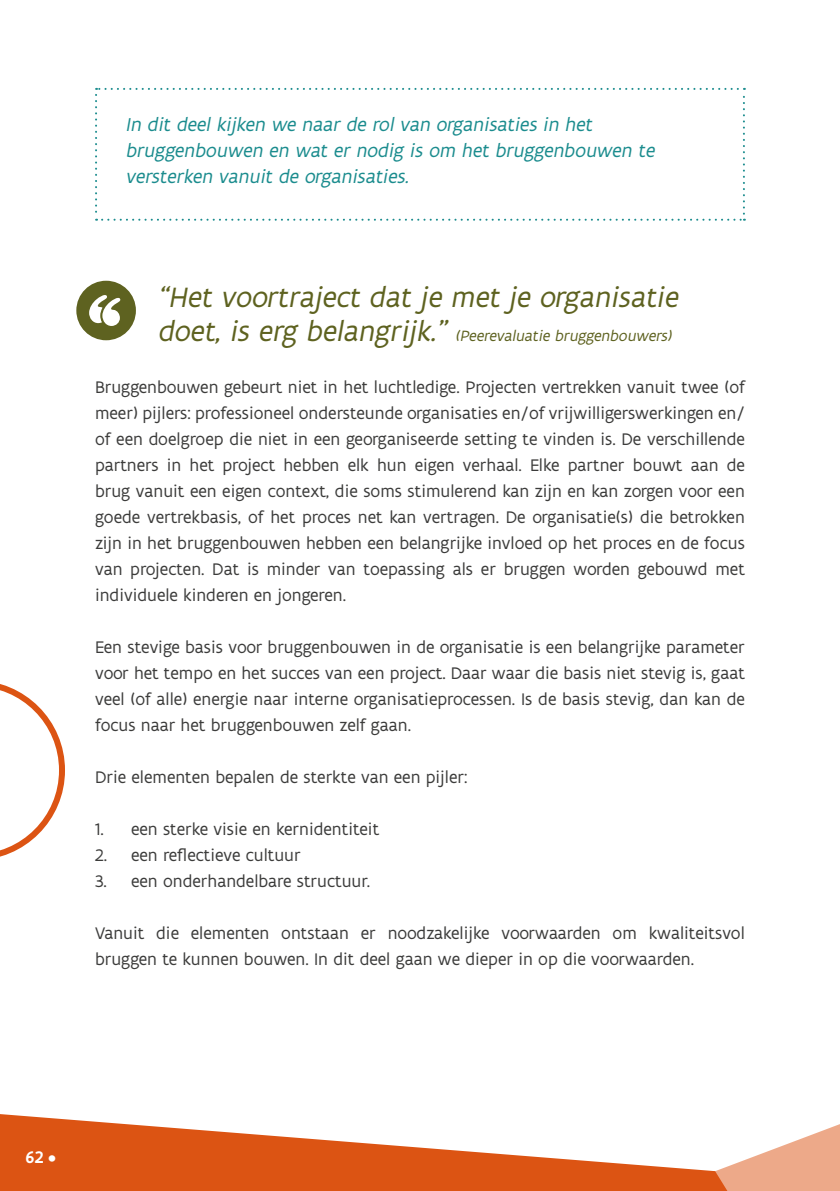
<style>
.page{position:relative;width:840px;height:1191px;background:#fff}
.page>*{position:absolute;margin:0;border:0;box-sizing:border-box;transform-origin:0 0}
.t1{font:italic 30px "Flanders Art Sans";color:#5e6220}
.Navigatiestukjes{font:italic 20px/26px "Flanders Art Sans";color:#1b8c8e}
.Body{font:18px/26px "Flanders Art Sans";color:#3c3c3b;text-align:justify}
.t2{font:500 18px "Flanders Art Sans";color:#fff}
.t3{font:italic 16px "Flanders Art Sans";color:#5e6220}
.s1{font-size:30px}
</style>
<div class="page">
<svg style="left:0;top:1114px;width:625px;height:77px;fill:#dc5413"></svg>
<svg style="left:625px;top:1124px;width:214px;height:67px"></svg>
<svg style="left:0;top:684px;width:65px;height:173px"></svg>
<svg style="left:95px;top:88px;width:649px;height:133px"></svg>
<div style="left:76px;top:281px;width:60px;height:59px;background:#5e6220;border-radius:50%"></div>
<svg style="left:89px;top:295px;width:31px;height:31px"></svg>
<p class="Navigatiestukjes" style="left:125px;top:112px;width:534px">In dit deel kij ken we naar de rol van organisaties in het bruggenbouwen en wat er nodig is om het bruggenbouwen te versterken vanuit de organisaties.</p>
<p class="t1" style="left:157px;top:279px;width:528px">“Het voortraject dat je met je organisatie</p>
<p class="t3" style="left:157px;top:326px;width:519px"><span class="s1">doet, is erg belangrij k.”</span> (Peerevaluatie bruggenbouwers)</p>
<p class="Body" style="left:95px;top:374px;width:651px">Bruggenbouwen gebeurt niet in het luchtledige. Projecten vertrekken vanuit twee (of meer) pijlers: professioneel ondersteunde organisaties en/of vrijwilligerswerkingen en/ of een doelgroep die niet in een georganiseerde setting te vinden is. De verschillende partners in het project hebben elk hun eigen verhaal. Elke partner bouwt aan de brug vanuit een eigen context, die soms stimulerend kan zijn en kan zorgen voor een goede vertrekbasis, of het proces net kan vertragen. De organisatie(s) die betrokken zijn in het bruggenbouwen hebben een belangrijke invloed op het proces en de focus van projecten. Dat is minder van toepassing als er bruggen worden gebouwd met individuele kinderen en jongeren.</p>
<p class="Body" style="left:95px;top:634px;width:651px">Een stevige basis voor bruggenbouwen in de organisatie is een belangrijke parameter voor het tempo en het succes van een project. Daar waar die basis niet stevig is, gaat veel (of alle) energie naar interne organisatieprocessen. Is de basis stevig, dan kan de focus naar het bruggenbouwen zelf gaan.</p>
<p class="Body" style="left:95px;top:764px;width:374px">Drie elementen bepalen de sterkte van een pijler:</p>
<p class="Body" style="left:95px;top:816px;width:285px">1. een sterke visie en kernidentiteit</p>
<p class="Body" style="left:95px;top:842px;width:207px">2. een reflectieve cultuur</p>
<p class="Body" style="left:95px;top:868px;width:276px">3. een onderhandelbare structuur.</p>
<p class="Body" style="left:95px;top:920px;width:651px">Vanuit die elementen ontstaan er noodzakelijke voorwaarden om kwaliteitsvol bruggen te kunnen bouwen. In dit deel gaan we dieper in op die voorwaarden.</p>
<p class="t2" style="left:26px;top:1146px;width:32px">62 •</p>
</div>
